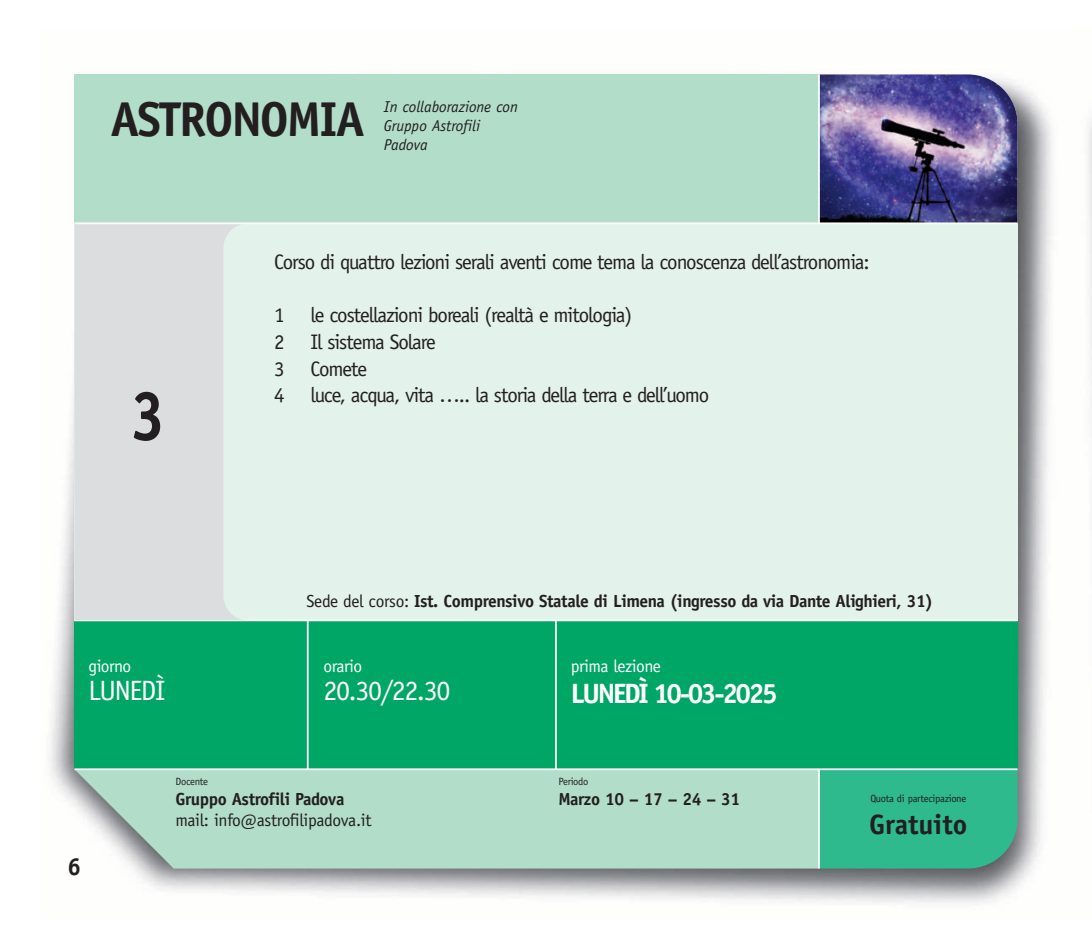
<style>
.page{position:relative;width:1092px;height:943px;background:#fff}
.page>*{position:absolute;margin:0;border:0;box-sizing:border-box;transform-origin:0 0}
.t1{font:700 70px "Officina Sans";color:#231f20;scale:.9 1}
.t2{font:700 49px "Officina Sans";letter-spacing:-.04em;color:#231f20}
.t3{font:28px "Officina Sans";letter-spacing:-.05em;color:#fff}
.t4{font:700 28px "Officina Sans";letter-spacing:-.085em;color:#fff}
.t5{font:700 28px "Officina Sans";color:#231f20}
.t6{font:700 24.5px "Officina Sans";color:#231f20}
.t7{font:21px/26.6px "Officina Sans";letter-spacing:-.05em;color:#231f20}
.t8{font:700 17.5px "Officina Sans";letter-spacing:-.02em;color:#231f20}
.t9{font:17.5px "Officina Sans";letter-spacing:-.02em;color:#231f20}
.t10{font:17.5px "Officina Sans";letter-spacing:-.025em;color:#fff}
.t11{font:italic 15.75px/18.9px "Officina Sans";color:#231f20}
.t12{font:10.5px "Officina Sans";letter-spacing:-.025em;color:#231f20}
.s1{font-weight:400}
</style>
<div class="page">
<img style="left:50px;top:85px;width:1041px;height:818px">
<div style="left:74px;top:74px;width:745px;height:149px;background:#b2ddc9"></div>
<div style="left:74px;top:620px;width:943px;height:149px;background:#00a665"></div>
<svg style="left:74px;top:770px;width:744px;height:98px;background:#b4dcc9"></svg>
<div style="left:74px;top:223px;width:943px;height:397px;background:#e3f2ea"></div>
<hr style="left:74px;top:619px;width:943px;height:2px;background:#fff">
<img style="left:819px;top:74px;width:198px;height:148px">
<div style="left:819px;top:770px;width:198px;height:98px;background:#2fba8d"></div>
<hr style="left:818px;top:769px;width:1px;height:99px;background:#fff">
<svg style="left:74px;top:224px;width:174px;height:396px;background:#dddfe0"></svg>
<hr style="left:74px;top:222px;width:943px;height:2px;background:#fff">
<hr style="left:818px;top:74px;width:1px;height:149px;background:#fff">
<hr style="left:307px;top:620px;width:1px;height:149px;background:#fff">
<hr style="left:555px;top:620px;width:1px;height:149px;background:#fff">
<hr style="left:74px;top:768px;width:943px;height:2px;background:#fff">
<h2 class="t2" style="left:110px;top:101px;width:256px">ASTRONOMIA</h2>
<p class="t11" style="left:384px;top:99px;width:135px">In collaborazione con<br>Gruppo Astrofili<br>Padova</p>
<h1 class="t1" style="left:131px;top:389px;width:40px">3</h1>
<p class="t7" style="left:274px;top:250px;width:597px">Corso di quattro lezioni serali aventi come tema la conoscenza dell’astronomia:</p>
<p class="t7" style="left:274px;top:303px;width:436px">1 le costellazioni boreali (realtà e mitologia)<br>2 Il sistema Solare<br>3 Comete<br>4 luce, acqua, vita ….. la storia della terra e dell’uomo</p>
<p class="t10" style="left:88px;top:659px;width:44px">giorno</p>
<h3 class="t3" style="left:88px;top:679px;width:78px">LUNEDÌ</h3>
<p class="t8" style="left:306px;top:594px;width:628px"><span class="s1">Sede del corso:</span> Ist. Comprensivo Statale di Limena (ingresso da via Dante Alighieri, 31)</p>
<p class="t10" style="left:323px;top:659px;width:40px">orario</p>
<h3 class="t3" style="left:323px;top:679px;width:129px">20.30/22.30</h3>
<p class="t10" style="left:570px;top:659px;width:91px">prima lezione</p>
<h3 class="t4" style="left:570px;top:683px;width:208px">LUNEDÌ 10-03-2025</h3>
<p class="t6" style="left:68px;top:857px;width:15px">6</p>
<p class="t12" style="left:175px;top:777px;width:34px">Docente</p>
<p class="t8" style="left:175px;top:792px;width:170px">Gruppo Astrofili Padova</p>
<p class="t9" style="left:175px;top:813px;width:197px">mail: info@astrofilipadova.it</p>
<p class="t12" style="left:558px;top:777px;width:31px">Periodo</p>
<p class="t8" style="left:558px;top:791px;width:183px">Marzo 10 – 17 – 24 – 31</p>
<p class="t12" style="left:870px;top:794px;width:97px">Quota di partecipazione</p>
<h3 class="t5" style="left:869px;top:814px;width:100px">Gratuito</h3>
</div>
